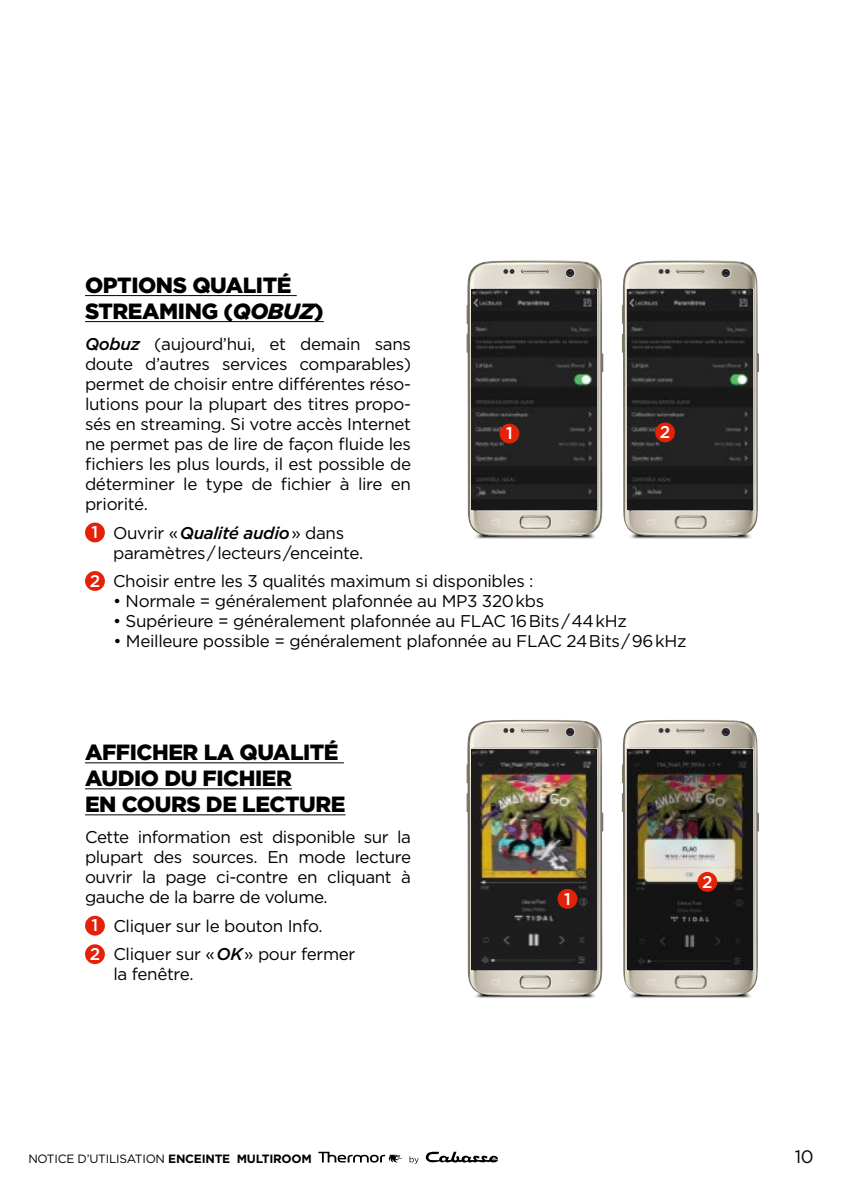
<style>
.page{position:relative;width:842px;height:1191px;background:#fff}
.page>*{position:absolute;margin:0;border:0;box-sizing:border-box;transform-origin:0 0}
.TITRE{font:900 22px/26px "Gotham";letter-spacing:-.02em;color:#000}
.t1{font:18px "Gotham";color:#000}
.TEXTE{font:17px/20px "Gotham";letter-spacing:-.02em;color:#000;text-align:justify}
.TEXTE-2{font:500 17px "Gotham";color:#fff}
.t2{font:12px "Gotham";letter-spacing:-.02em;color:#000}
.s1{font-style:italic}
.s2{font-weight:500;font-style:italic}
.s3{font-weight:700}
</style>
<div class="page">
<svg style="left:318px;top:1151px;width:85px;height:11px"></svg>
<svg style="left:425px;top:1151px;width:73px;height:12px"></svg>
<svg style="left:410px;top:1156px;width:9px;height:7px"></svg>
<hr style="left:85px;top:762px;width:259px;height:1px;background:#000">
<hr style="left:85px;top:788px;width:207px;height:1px;background:#000">
<hr style="left:85px;top:814px;width:260px;height:1px;background:#000">
<div style="left:85px;top:915px;width:20px;height:20px;background:#e4220a;border-radius:50%"></div>
<div style="left:85px;top:944px;width:20px;height:20px;background:#e4220a;border-radius:50%"></div>
<img style="left:630px;top:996px;width:121px;height:2px">
<img style="left:622px;top:720px;width:137px;height:276px">
<img style="left:627px;top:749px;width:125px;height:220px">
<img style="left:475px;top:996px;width:120px;height:2px">
<img style="left:466px;top:720px;width:137px;height:276px">
<img style="left:472px;top:749px;width:125px;height:220px">
<hr style="left:85px;top:295px;width:212px;height:1px;background:#000">
<hr style="left:85px;top:321px;width:239px;height:1px;background:#000">
<div style="left:85px;top:522px;width:20px;height:20px;background:#e4220a;border-radius:50%"></div>
<div style="left:85px;top:571px;width:20px;height:20px;background:#e4220a;border-radius:50%"></div>
<img style="left:630px;top:536px;width:121px;height:3px">
<img style="left:622px;top:260px;width:137px;height:276px">
<img style="left:627px;top:290px;width:125px;height:220px">
<img style="left:475px;top:536px;width:120px;height:3px">
<img style="left:466px;top:260px;width:137px;height:276px">
<img style="left:472px;top:290px;width:125px;height:220px">
<div style="left:499px;top:423px;width:20px;height:20px;background:#e4220a;border-radius:50%"></div>
<div style="left:655px;top:422px;width:20px;height:20px;background:#e4220a;border-radius:50%"></div>
<div style="left:557px;top:889px;width:20px;height:19px;background:#e4220a;border-radius:50%"></div>
<div style="left:697px;top:872px;width:20px;height:19px;background:#e4220a;border-radius:50%"></div>
<p class="TITRE" style="left:85px;top:272px;width:240px">OPTIONS QUALITÉ<br>STREAMING (<span class="s1">QOBUZ</span>)</p>
<p class="TEXTE" style="left:85px;top:334px;width:328px"><span class="s2">Qobuz</span> (aujourd’hui, et demain sans doute d’autres services comparables) permet de choisir entre différentes réso&shy;lutions pour la plupart des titres propo&shy;sés en streaming. Si votre accès Internet ne permet pas de lire de façon fluide les fichiers les plus lourds, il est possible de déterminer le type de fichier à lire en priorité.</p>
<p class="TEXTE-2" style="left:92px;top:521px;width:8px">1</p>
<p class="TEXTE" style="left:113px;top:522px;width:252px">Ouvrir « <span class="s2">Qualité audio</span> » dans paramètres / lecteurs /enceinte.</p>
<p class="TEXTE-2" style="left:90px;top:569px;width:12px">2</p>
<p class="TEXTE" style="left:113px;top:571px;width:422px">Choisir entre les 3 qualités maximum si disponibles :</p>
<p class="TEXTE" style="left:113px;top:591px;width:433px">• Normale = généralement plafonnée au MP3 320 kbs</p>
<p class="TEXTE" style="left:113px;top:611px;width:515px">• Supérieure = généralement plafonnée au FLAC 16 Bits / 44 kHz</p>
<p class="TEXTE" style="left:113px;top:631px;width:574px">• Meilleure possible = généralement plafonnée au FLAC 24 Bits / 96 kHz</p>
<p class="TEXTE-2" style="left:506px;top:422px;width:8px">1</p>
<p class="TEXTE-2" style="left:660px;top:421px;width:12px">2</p>
<p class="TITRE" style="left:85px;top:739px;width:262px">AFFICHER LA QUALITÉ<br>AUDIO DU FICHIER<br>EN COURS DE LECTURE</p>
<p class="TEXTE" style="left:85px;top:827px;width:328px">Cette information est disponible sur la plupart des sources. En mode lecture ouvrir la page ci-contre en cliquant à gauche de la barre de volume.</p>
<p class="TEXTE-2" style="left:92px;top:914px;width:8px">1</p>
<p class="TEXTE" style="left:113px;top:915px;width:211px">Cliquer sur le bouton Info.</p>
<p class="TEXTE-2" style="left:90px;top:943px;width:12px">2</p>
<p class="TEXTE" style="left:113px;top:944px;width:244px">Cliquer sur « <span class="s2">OK</span> » pour fermer la fenêtre.</p>
<p class="TEXTE-2" style="left:564px;top:887px;width:8px">1</p>
<p class="TEXTE-2" style="left:702px;top:870px;width:12px">2</p>
<p class="t2" style="left:28px;top:1150px;width:285px">NOTICE D’UTILISATION <span class="s3">ENCEINTE MULTIROOM</span></p>
<p class="t1" style="left:795px;top:1144px;width:20px">10</p>
</div>
